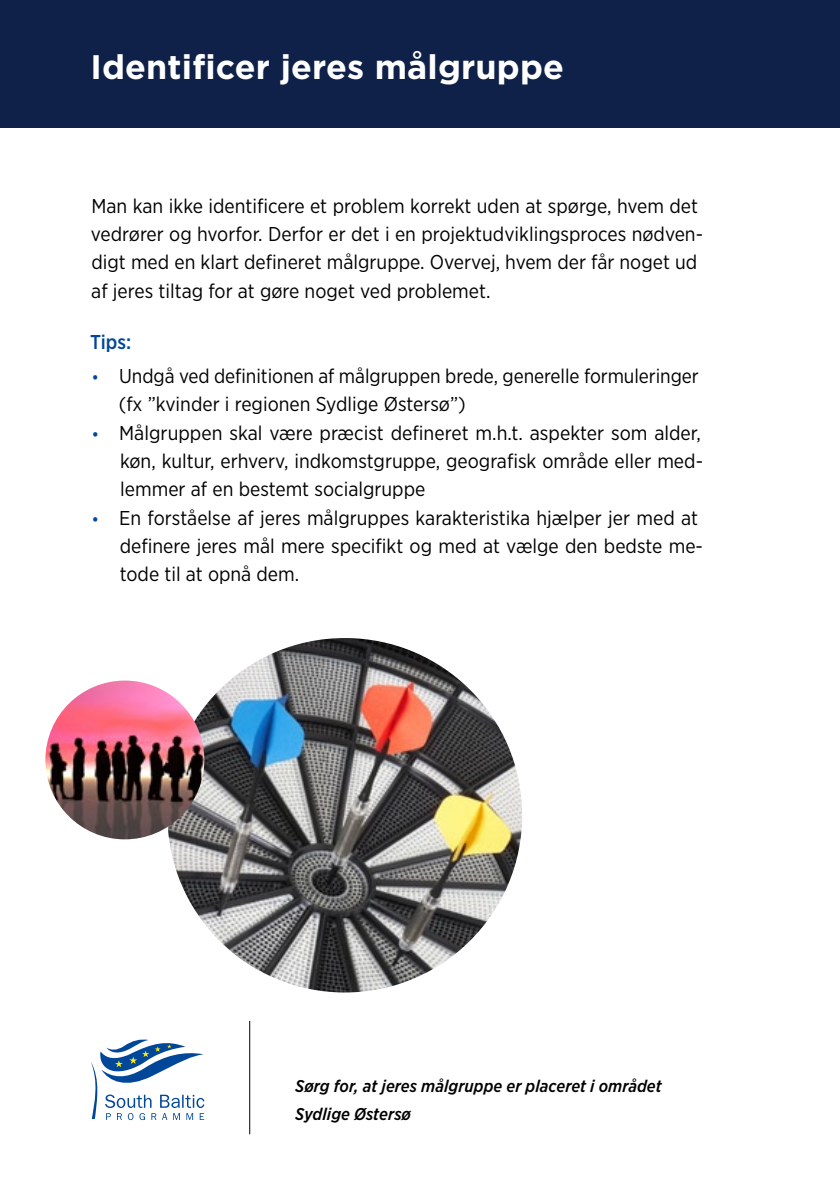
<style>
.page{position:relative;width:840px;height:1191px;background:#fff}
.page>*{position:absolute;margin:0;border:0;box-sizing:border-box;transform-origin:0 0}
.t1{font:700 34px "Gotham";letter-spacing:.005em;color:#fff}
.t2{font:20px/28.4px "Gotham Narrow";color:#000}
.t3{font:500 20px "Gotham Narrow";color:#004699}
.t4{font:italic 500 17px/28.4px "Gotham Narrow";letter-spacing:.005em;color:#000}
.s1{font-weight:500;font-size:16px;color:#004699}
</style>
<div class="page">
<div style="left:0;top:0;width:839px;height:128px;background:#0f2148"></div>
<svg style="left:91px;top:1039px;width:113px;height:81px"></svg>
<hr style="left:249px;top:1020px;width:1px;height:114px;background:#000">
<img style="left:167px;top:638px;width:355px;height:354px;border-radius:177px">
<img style="left:45px;top:680px;width:159px;height:159px;border-radius:79px">
<h1 class="t1" style="left:90px;top:44px;width:475px">Identificer jeres målgruppe</h1>
<p class="t2" style="left:91px;top:191px;width:613px">Man kan ikke identificere et problem korrekt uden at spørge, hvem det vedrører og hvorfor. Derfor er det i en projektudviklingsproces nødven&shy;digt med en klart defineret målgruppe. Overvej, hvem der får noget ud af jeres tiltag for at gøre noget ved problemet.</p>
<p class="t3" style="left:90px;top:329px;width:43px">Tips:</p>
<p class="t2" style="left:119px;top:361px;width:581px;text-indent:-27px"><span class="s1">•</span> Undgå ved definitionen af målgruppen brede, generelle formuleringer (fx ”kvinder i regionen Sydlige Østersø”)</p>
<p class="t2" style="left:120px;top:418px;width:584px;text-align:justify;text-indent:-28px"><span class="s1">•</span> Målgruppen skal være præcist defineret m.h.t. aspekter som alder, køn, kultur, erhverv, indkomstgruppe, geografisk område eller med&shy;lemmer af en bestemt socialgruppe</p>
<p class="t2" style="left:120px;top:503px;width:584px;text-indent:-28px"><span class="s1">•</span> En forståelse af jeres målgruppes karakteristika hjælper jer med at definere jeres mål mere specifikt og med at vælge den bedste me&shy;tode til at opnå dem.</p>
<p class="t4" style="left:295px;top:1071px;width:368px">Sørg for, at jeres målgruppe er placeret i området<br>Sydlige Østersø</p>
</div>
